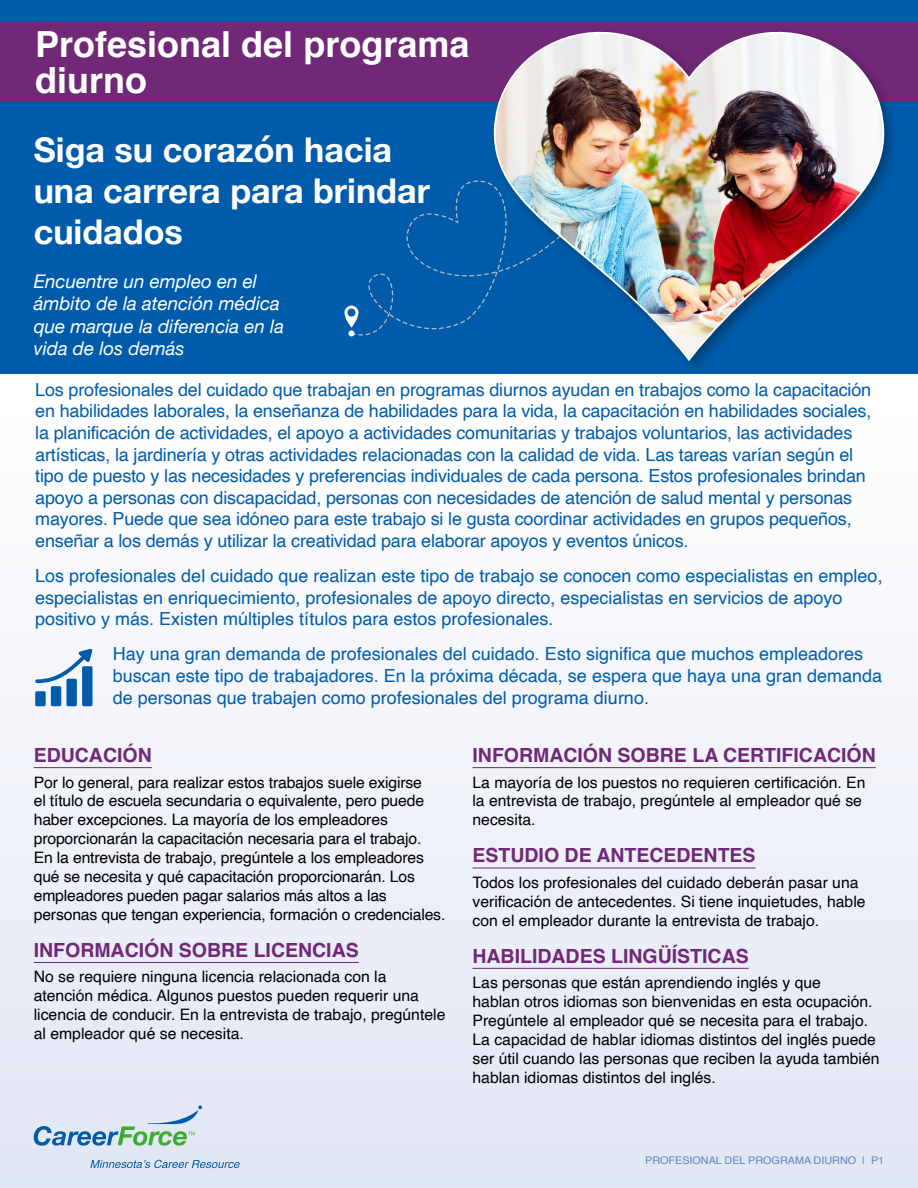
<style>
.page{position:relative;width:918px;height:1188px;background:#fff}
.page>*{position:absolute;margin:0;border:0;box-sizing:border-box;transform-origin:0 0}
.Flyer_Title_H1{font:700 36px/36px "Helvetica";color:#fff}
.t1{font:700 34.2px/41px "Helvetica Neue";color:#fff}
.subhead_1_h2{font:700 19.5px "Helvetica";color:#702877}
.body_text{font:italic 18.75px/22.5px "Helvetica Neue";color:#fff}
.intro_text{font:18px/21.6px "Helvetica";letter-spacing:-.01em;color:#005cab}
.body_text_1{font:15.75px/18.9px "Helvetica";color:#000}
.t2{font:10.5px "Helvetica";color:#6185c4}
</style>
<div class="page">
<div style="left:0;top:416px;width:918px;height:772px;background:linear-gradient(to bottom,#fefefe,#e1e6f4)"></div>
<div style="left:0;top:0;width:918px;height:373px;background:#005cab"></div>
<svg style="left:345px;top:181px;width:144px;height:155px"></svg>
<div style="left:0;top:22px;width:918px;height:80px;background:#702877"></div>
<hr style="left:34px;top:767px;width:118px;height:1px;background:#702877">
<hr style="left:34px;top:962px;width:325px;height:1px;background:#702877">
<hr style="left:472px;top:767px;width:404px;height:1px;background:#702877">
<hr style="left:472px;top:868px;width:284px;height:1px;background:#702877">
<hr style="left:472px;top:968px;width:277px;height:1px;background:#702877">
<svg style="left:34px;top:1105px;width:168px;height:41px"></svg>
<svg style="left:90px;top:1160px;width:150px;height:8px"></svg>
<div style="left:489px;top:27px;width:411px;height:348px;background:#000;opacity:.3"></div>
<img style="left:490px;top:27px;width:396px;height:338px">
<svg style="left:35px;top:648px;width:58px;height:58px"></svg>
<h1 class="Flyer_Title_H1" style="left:35px;top:27px;width:436px">Profesional del programa diurno</h1>
<p class="t1" style="left:34px;top:130px;width:398px">Siga su corazón hacia una carrera para brindar cuidados</p>
<p class="body_text" style="left:34px;top:271px;width:252px">Encuentre un empleo en el ámbito de la atención médica que marque la diferencia en la vida de los demás</p>
<p class="intro_text" style="left:35px;top:379px;width:838px">Los profesionales del cuidado que trabajan en programas diurnos ayudan en trabajos como la capacitación en habilidades laborales, la enseñanza de habilidades para la vida, la capacitación en habilidades sociales, la planificación de actividades, el apoyo a actividades comunitarias y trabajos voluntarios, las actividades artísticas, la jardinería y otras actividades relacionadas con la calidad de vida. Las tareas varían según el tipo de puesto y las necesidades y preferencias individuales de cada persona. Estos profesionales brindan apoyo a personas con discapacidad, personas con necesidades de atención de salud mental y personas mayores. Puede que sea idóneo para este trabajo si le gusta coordinar actividades en grupos pequeños, enseñar a los demás y utilizar la creatividad para elaborar apoyos y eventos únicos.</p>
<p class="intro_text" style="left:35px;top:566px;width:849px">Los profesionales del cuidado que realizan este tipo de trabajo se conocen como especialistas en empleo, especialistas en enriquecimiento, profesionales de apoyo directo, especialistas en servicios de apoyo positivo y más. Existen múltiples títulos para estos profesionales.</p>
<p class="intro_text" style="left:113px;top:644px;width:771px">Hay una gran demanda de profesionales del cuidado. Esto significa que muchos empleadores buscan este tipo de trabajadores. En la próxima década, se espera que haya una gran demanda de personas que trabajen como profesionales del programa diurno.</p>
<h2 class="subhead_1_h2" style="left:34px;top:739px;width:120px">EDUCACIÓN</h2>
<p class="body_text_1" style="left:34px;top:773px;width:413px">Por lo general, para realizar estos trabajos suele exigirse<br>el título de escuela secundaria o equivalente, pero puede haber excepciones. La mayoría de los empleadores proporcionarán la capacitación necesaria para el trabajo.<br>En la entrevista de trabajo, pregúntele a los empleadores qué se necesita y qué capacitación proporcionarán. Los empleadores pueden pagar salarios más altos a las personas que tengan experiencia, formación o credenciales.</p>
<h2 class="subhead_1_h2" style="left:34px;top:934px;width:327px">INFORMACIÓN SOBRE LICENCIAS</h2>
<p class="body_text_1" style="left:34px;top:968px;width:413px">No se requiere ninguna licencia relacionada con la atención médica. Algunos puestos pueden requerir una licencia de conducir. En la entrevista de trabajo, pregúntele al empleador qué se necesita.</p>
<h2 class="subhead_1_h2" style="left:472px;top:739px;width:405px">INFORMACIÓN SOBRE LA CERTIFICACIÓN</h2>
<p class="body_text_1" style="left:472px;top:773px;width:395px">La mayoría de los puestos no requieren certificación. En la entrevista de trabajo, pregúntele al empleador qué se necesita.</p>
<h2 class="subhead_1_h2" style="left:472px;top:840px;width:285px">ESTUDIO DE ANTECEDENTES</h2>
<p class="body_text_1" style="left:472px;top:873px;width:395px">Todos los profesionales del cuidado deberán pasar una verificación de antecedentes. Si tiene inquietudes, hable con el empleador durante la entrevista de trabajo.</p>
<h2 class="subhead_1_h2" style="left:472px;top:940px;width:278px">HABILIDADES LINGÜÍSTICAS</h2>
<p class="body_text_1" style="left:472px;top:974px;width:409px">Las personas que están aprendiendo inglés y que<br>hablan otros idiomas son bienvenidas en esta ocupación.<br>Pregúntele al empleador qué se necesita para el trabajo.<br>La capacidad de hablar idiomas distintos del inglés puede ser útil cuando las personas que reciben la ayuda también hablan idiomas distintos del inglés.</p>
<p class="t2" style="left:645px;top:1152px;width:241px">PROFESIONAL DEL PROGRAMA DIURNO | P1</p>
</div>
